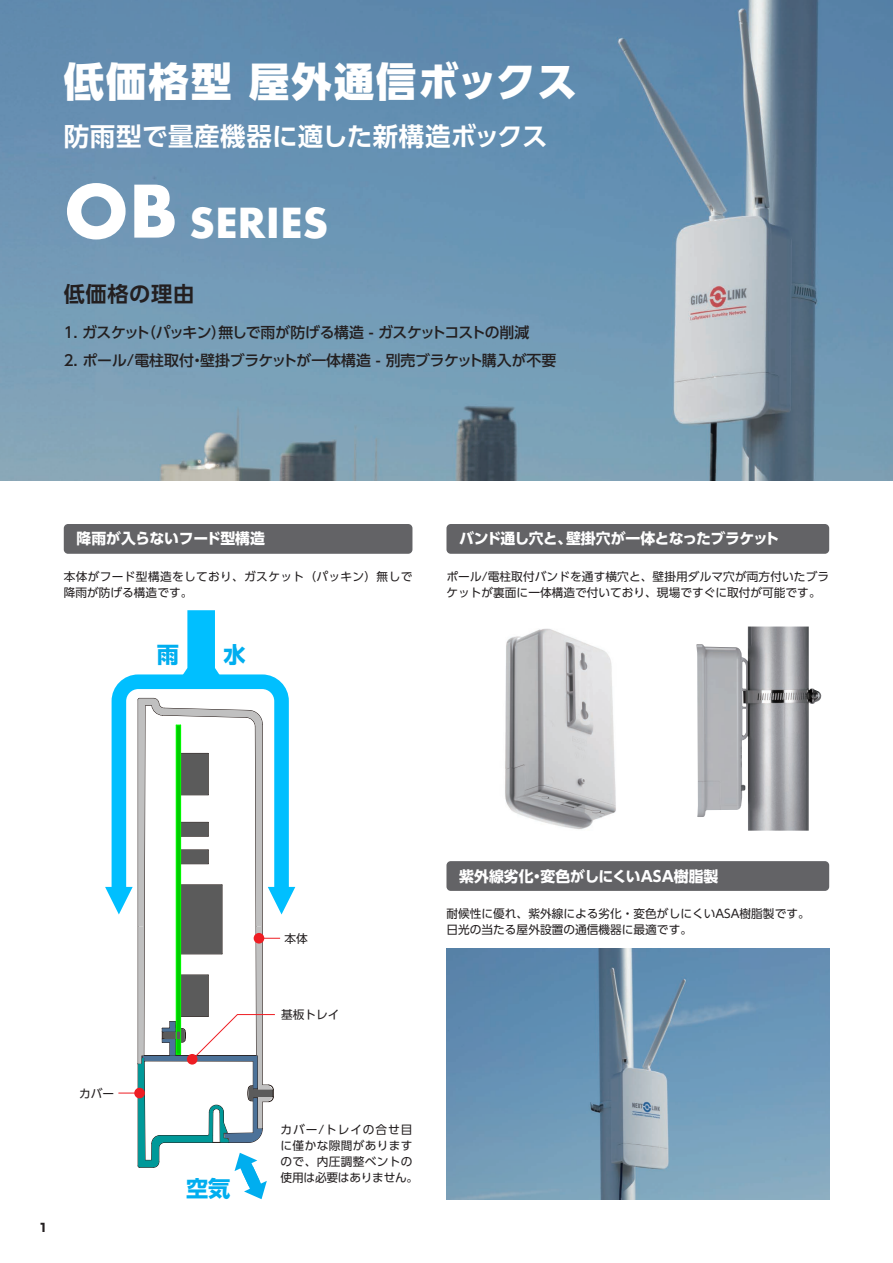
<style>
.page{position:relative;width:893px;height:1263px;background:#fff}
.page>*{position:absolute;margin:0;border:0;box-sizing:border-box;transform-origin:0 0}
.t1{font:700 45.45px "Futura T";color:#fff}
.t2{font:800 40.35px "UD Shin Go Pr 6 N";letter-spacing:.05em;color:#fff}
.t3{font:700 25.5px "UD Shin Go Pr 6 N De";letter-spacing:.02em;color:#fff}
.t4{font:700 22.2px "UD Shin Go Pr 6 N";color:#00aeef}
.t5{font:700 21.3px "UD Shin Go Pr 6 N De";letter-spacing:.025em;color:#231f20}
.t6{font:500 14.85px "UD Shin Go Pr 6 N";color:#231f20}
.t7{font:500 14.85px "UD Shin Go Pr 6 N";letter-spacing:-.025em;color:#231f20}
.t8{font:700 14.85px "UD Shin Go Pr 6 N";letter-spacing:-.045em;color:#fff}
.t9{font:700 14.85px "UD Shin Go Pr 6 N";color:#fff}
.t10{font:700 14.85px "UD Shin Go Pr 6 N";letter-spacing:-.02em;color:#fff}
.t11{font:11.7px/15.9px "UD Shin Go Pr 6 N";color:#231f20}
.t12{font:11.7px/15.9px "UD Shin Go Pr 6 N";letter-spacing:.025em;color:#231f20}
.t13{font:11.7px/15.9px "UD Shin Go Pr 6 N";letter-spacing:.03em;color:#231f20}
.t14{font:800 11.7px "Shin Go Pr 6 N";color:#231f20}
.s1{font-size:79.35px}
</style>
<div class="page">
<img style="left:0;top:0;width:893px;height:480px">
<img style="left:446px;top:948px;width:383px;height:251px">
<div style="left:446px;top:524px;width:383px;height:30px;background:#636366;border-radius:4px"></div>
<div style="left:446px;top:861px;width:383px;height:30px;background:#636366;border-radius:4px"></div>
<div style="left:64px;top:524px;width:348px;height:30px;background:#636366;border-radius:4px"></div>
<div style="left:187px;top:610px;width:28px;height:57px;background:#00bfff"></div>
<svg style="left:112px;top:667px;width:177px;height:30px"></svg>
<svg style="left:105px;top:697px;width:190px;height:502px"></svg>
<div style="left:134px;top:1088px;width:11px;height:10px;background:#ee1d23;border-radius:50%"></div>
<img style="left:696px;top:626px;width:126px;height:205px">
<img style="left:505px;top:628px;width:111px;height:202px">
<h2 class="t2" style="left:64px;top:48px;width:515px">低価格型 屋外通信ボックス</h2>
<h3 class="t3" style="left:64px;top:116px;width:485px">防雨型で量産機器に適した新構造ボックス</h3>
<h1 class="t1" style="left:64px;top:196px;width:266px"><span class="s1">OB</span> SERIES</h1>
<h3 class="t5" style="left:64px;top:276px;width:132px">低価格の理由</h3>
<p class="t7" style="left:64px;top:320px;width:467px">1. ガスケット（パッキン）無しで雨が防げる構造 - ガスケットコストの削減</p>
<p class="t6" style="left:64px;top:349px;width:494px">2. ポール/電柱取付・壁掛ブラケットが一体構造 - 別売ブラケット購入が不要</p>
<p class="t10" style="left:77px;top:527px;width:190px">降雨が入らないフード型構造</p>
<p class="t13" style="left:64px;top:568px;width:350px">本体がフード型構造をしており、ガスケット（パッキン）無しで降雨が防げる構造です。</p>
<h3 class="t4" style="left:157px;top:636px;width:24px">雨</h3>
<h3 class="t4" style="left:223px;top:636px;width:24px">水</h3>
<p class="t8" style="left:459px;top:527px;width:322px">バンド通し穴と、壁掛穴が一体となったブラケット</p>
<p class="t11" style="left:446px;top:568px;width:384px">ポール/電柱取付バンドを通す横穴と、壁掛用ダルマ穴が両方付いたブラケットが裏面に一体構造で付いており、現場ですぐに取付が可能です。</p>
<p class="t11" style="left:79px;top:1085px;width:37px">カバー</p>
<p class="t14" style="left:38px;top:1218px;width:11px">1</p>
<h3 class="t4" style="left:186px;top:1170px;width:46px">空気</h3>
<p class="t11" style="left:284px;top:930px;width:25px">本体</p>
<p class="t11" style="left:281px;top:1006px;width:60px">基板トレイ</p>
<p class="t9" style="left:459px;top:864px;width:261px">紫外線劣化・変色がしにくいASA樹脂製</p>
<p class="t11" style="left:446px;top:905px;width:365px">耐候性に優れ、紫外線による劣化・変色がしにくいASA樹脂製です。日光の当たる屋外設置の通信機器に最適です。</p>
<p class="t12" style="left:281px;top:1121px;width:139px">カバー/トレイの合せ目に僅かな隙間がありますので、内圧調整ベントの使用は必要はありません。</p>
</div>
